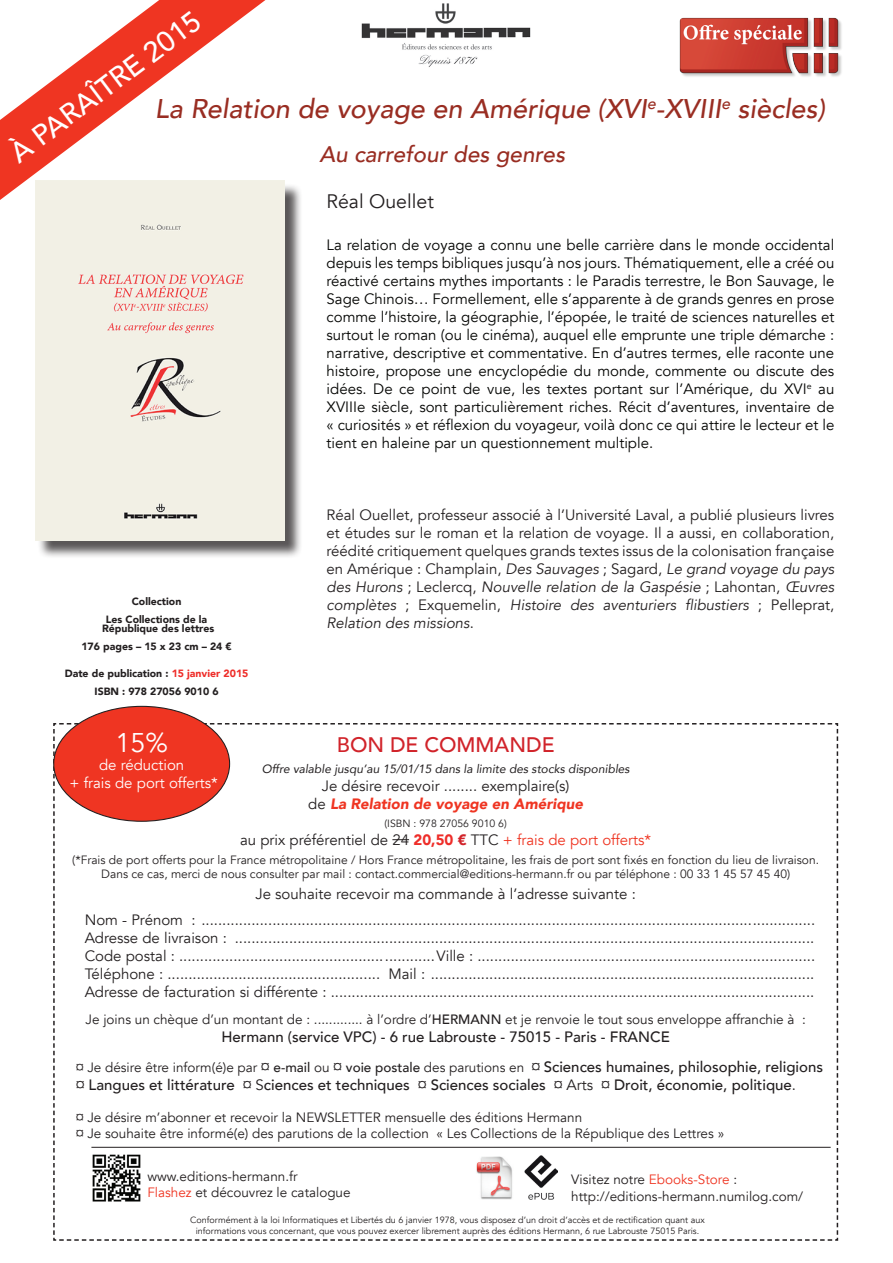
<style>
.page{position:relative;width:893px;height:1263px;background:#fff}
.page>*{position:absolute;margin:0;border:0;box-sizing:border-box;transform-origin:0 0}
.t1{font:500 28.5px "Avenir";color:#fff}
.t2{font:italic 500 27px "Avenir";color:#992d22}
.t3{font:27px "Avenir";color:#fff}
.t4{font:italic 500 22.5px "Avenir";color:#992d22}
.t5{font:500 21px "Avenir";color:#d1232a}
.t6{font:19.5px "Avenir";color:#231f20}
.t7{font:15px/18px "Avenir";color:#231f20;text-align:justify}
.t8{font:15px/18px "Avenir";color:#040503;text-align:justify}
.t9{font:500 15px "Avenir";color:#231f20}
.t10{font:15px/18px "Avenir";color:#fff;text-align:center}
.t11{font:13.5px/16.2px "Avenir";color:#231f20}
.t12{font:12px/13.5px "Avenir";color:#231f20;text-align:center}
.t13{font:italic 12px "Avenir";color:#231f20}
.t14{font:900 10.5px/18px "Avenir";color:#231f20;text-align:center}
.t15{font:10.5px "Avenir";color:#231f20}
.t16{font:9px/10.8px "Avenir";color:#231f20;text-align:center}
.s1{color:#ee2d29}
.s2{font-style:italic}
.s3{font-weight:900;font-style:italic;color:#ef3522}
.s4{font-weight:900;color:#ee2d29}
.s5{font-weight:900;color:#d1232a}
.s6{color:#ef3522}
.s7{font-weight:500}
.s8{font-size:15px}
.s9{font-weight:500;font-size:15px}
.s10{font-weight:400}
</style>
<div class="page">
<img style="left:361px;top:3px;width:170px;height:64px">
<svg style="left:53px;top:722px;width:786px;height:519px"></svg>
<img style="left:680px;top:17px;width:162px;height:60px">
<div style="left:54px;top:706px;width:176px;height:115px;background:#ef3522;border-radius:50%"></div>
<img style="left:85px;top:1147px;width:62px;height:62px">
<hr style="left:91px;top:1147px;width:740px;height:1px;background:#231f20">
<img style="left:525px;top:1155px;width:32px;height:44px">
<img style="left:474px;top:1157px;width:42px;height:42px">
<svg style="left:0;top:0;width:265px;height:200px"></svg>
<div style="left:37px;top:183px;width:266px;height:376px;background:#231f20;opacity:.75"></div>
<div style="left:35px;top:181px;width:249px;height:359px;background:#f2f0e5"></div>
<h1 class="t1" style="left:-2px;top:137px;width:232px;rotate:-37deg">À pa ra ître 2015</h1>
<h2 class="t2" style="left:155px;top:93px;width:672px">La Relation de voyage en Amérique (XVI<sup>e</sup>-XVIII<sup>e</sup> siècles)</h2>
<h3 class="t4" style="left:319px;top:141px;width:247px">Au carrefour des genres</h3>
<h3 class="t6" style="left:327px;top:189px;width:109px">Réal Ouellet</h3>
<p class="t14" style="left:106px;top:592px;width:103px">Collection<br>Les Collections de la</p>
<p class="t14" style="left:81px;top:619px;width:152px">République des lettres<br>176 pages – 15 x 23 cm – 24 €</p>
<p class="t14" style="left:65px;top:664px;width:185px">Date de publication : <span class="s1">15 janvier 2015<br></span>ISBN : 978 27056 9010 6</p>
<p class="t8" style="left:327px;top:236px;width:509px">La relation de voyage a connu une belle carrière dans le monde occidental depuis les temps bibliques jusqu’à nos jours. Thématiquement, elle a créé ou réactivé certains mythes importants : le Paradis terrestre, le Bon Sauvage, le Sage Chinois… Formellement, elle s’apparente à de grands genres en prose comme l’histoire, la géographie, l’épopée, le traité de sciences naturelles et surtout le roman (ou le cinéma), auquel elle emprunte une triple démarche : narrative, descriptive et commentative. En d’autres termes, elle raconte une histoire, propose une encyclopédie du monde, commente ou discute des idées. De ce point de vue, les textes portant sur l’Amérique, du XVI<sup>e</sup> au XVIIIe siècle, sont particulièrement riches. Récit d’aventures, inventaire de « curiosités » et réflexion du voyageur, voilà donc ce qui attire le lecteur et le tient en haleine par un questionnement multiple.</p>
<p class="t7" style="left:327px;top:506px;width:509px">Réal Ouellet, professeur associé à l’Université Laval, a publié plusieurs livres et études sur le roman et la relation de voyage. Il a aussi, en collaboration, réédité critiquement quelques grands textes issus de la colonisation française en Amérique : Champlain, <span class="s2">Des Sauvages</span> ; Sagard, <span class="s2">Le grand voyage du pays des Hurons</span> ; Leclercq, <span class="s2">Nouvelle relation de la Gaspésie</span> ; Lahontan, <span class="s2">Œuvres complètes</span> ; Exquemelin, <span class="s2">Histoire des aventuriers flibustiers</span> ; Pelleprat, <span class="s2">Relation des missions</span>.</p>
<h2 class="t3" style="left:115px;top:726px;width:54px">15%</h2>
<p class="t10" style="left:70px;top:756px;width:150px">de réduction<br>+ frais de port offerts*</p>
<h3 class="t5" style="left:337px;top:727px;width:219px">BON DE COMMANDE</h3>
<p class="t13" style="left:262px;top:761px;width:369px">Offre valable jusqu’au 15/01/15 dans la limite des stocks disponibles</p>
<p class="t7" style="left:308px;top:777px;width:276px;text-align:center">Je désire recevoir ........ exemplaire(s)<br>de <span class="s3">La Relation de voyage en Amérique</span></p>
<p class="t15" style="left:385px;top:817px;width:124px">(ISBN : 978 27056 9010 6)</p>
<p class="t7" style="left:240px;top:831px;width:412px">au prix préférentiel de 24 <span class="s4">20,50</span> <span class="s5">€</span> TTC <span class="s6">+ frais de port offerts*</span></p>
<p class="t12" style="left:72px;top:853px;width:748px">(*Frais de port offerts pour la France métropolitaine / Hors France métropolitaine, les frais de port sont fixés en fonction du lieu de livraison.<br>Dans ce cas, merci de nous consulter par mail : contact.commercial@editions-hermann.fr ou par téléphone : 00 33 1 45 57 45 40)</p>
<p class="t7" style="left:255px;top:885px;width:382px">Je souhaite recevoir ma commande à l’adresse suivante :</p>
<p class="t7" style="left:85px;top:911px;width:732px">Nom - Prénom : ...................................................................................................................................................<br>Adresse de livraison : ...........................................................................................................................................<br>Code postal : .............................................................Ville : .................................................................................<br>Téléphone : ................................................... Mail : ............................................................................................<br>Adresse de facturation si différente : ....................................................................................................................</p>
<p class="t11" style="left:86px;top:1011px;width:383px">Je joins un chèque d’un montant de : ............. à l’ordre d’<span class="s7">Hermann</span></p>
<p class="t11" style="left:505px;top:1011px;width:302px">et je renvoie le tout sous enveloppe affranchie à :</p>
<p class="t9" style="left:222px;top:1023px;width:450px">Hermann (service VPC) - 6 rue Labrouste - 75015 - Paris - FRANCE</p>
<p class="t11" style="left:76px;top:1059px;width:748px">¤ Je désire être inform(é)e par <span class="s8">¤</span> <span class="s7">e-mail</span> ou <span class="s8">¤</span> <span class="s7">voie postale</span> des parutions en <span class="s8">¤</span> <span class="s9">Sciences humaines, philosophie, religions</span></p>
<p class="t9" style="left:76px;top:1071px;width:721px"><span class="s10">¤</span> Langues et littérature <span class="s10">¤ S</span>ciences et techniques <span class="s10">¤</span> Sciences sociales <span class="s10">¤ Arts ¤</span> Droit, économie, politique<span class="s10">.</span></p>
<p class="t11" style="left:76px;top:1109px;width:650px">¤ Je désire m’abonner et recevoir la n ewsletter mensuelle des éditions Hermann<br>¤ Je souhaite être informé(e) des parutions de la collection « Les Collections de la République des Lettres »</p>
<p class="t11" style="left:147px;top:1168px;width:205px">www.editions-hermann.fr<br><span class="s6">Flashez</span> et découvrez le catalogue</p>
<p class="t11" style="left:571px;top:1172px;width:233px">Visitez notre <span class="s6">Ebooks-Store</span> : http://editions-hermann.numilog.com/</p>
<p class="t16" style="left:190px;top:1215px;width:516px">Conformément à la loi Informatiques et Libertés du 6 janvier 1978, vous disposez d’un droit d’accès et de rectification quant aux informations vous concernant, que vous pouvez exercer librement auprès des éditions Hermann, 6 rue Labrouste 75015 Paris.</p>
</div>
